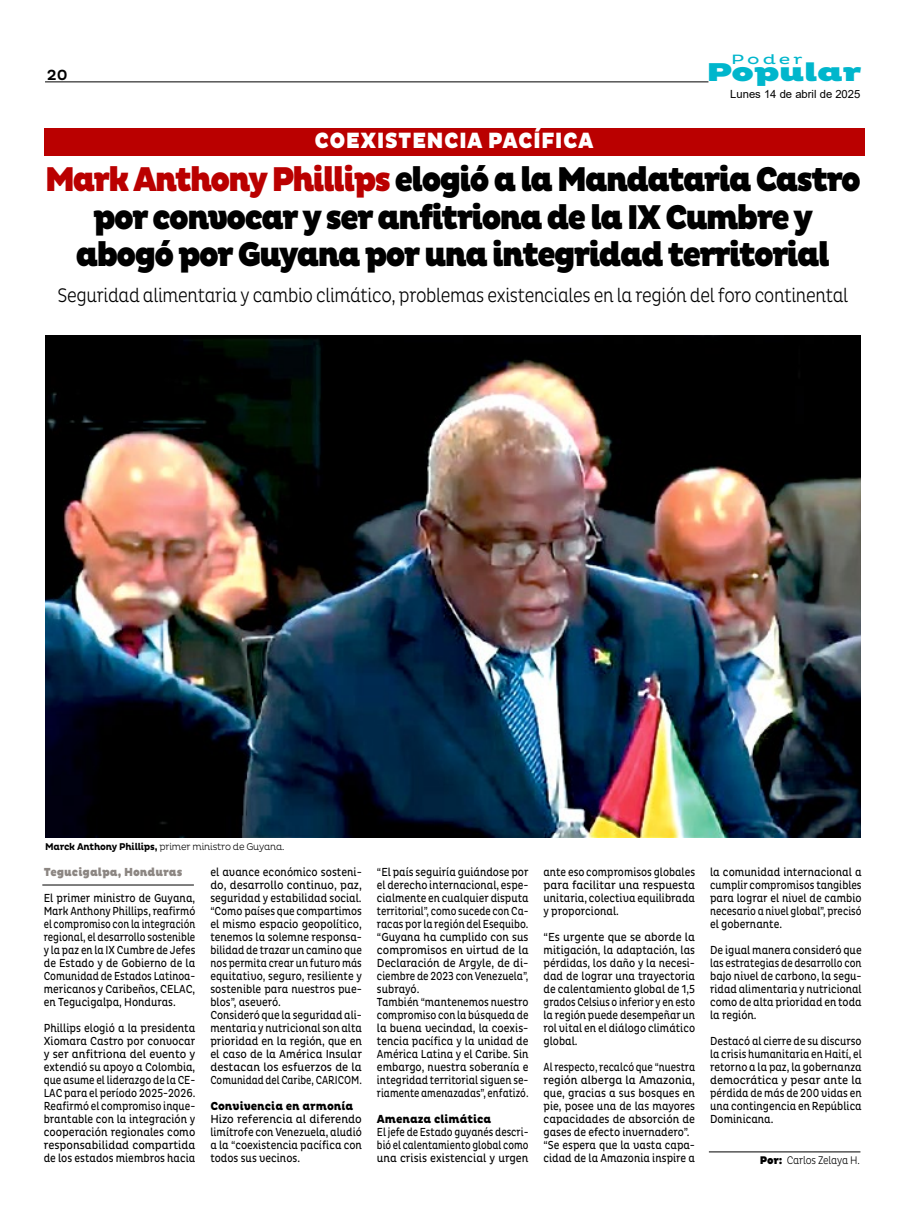
<style>
.page{position:relative;width:908px;height:1215px;background:#fff}
.page>*{position:absolute;margin:0;border:0;box-sizing:border-box;transform-origin:0 0}
.t1{font:900 35px/37.5px "Pluto";letter-spacing:-.07em;color:#000;text-align:center;scale:.9 1}
.t2{font:900 26.25px "Pluto";letter-spacing:-.03em;color:#00b6cc;scale:1.37 1}
.t3{font:900 22.5px "Pluto";letter-spacing:.015em;color:#fff;scale:.9 1}
.t4{font:300 20px "Pluto Cond";letter-spacing:-.02em;color:#000;scale:.9 1}
.t5{font:500 15px "Pluto";color:#000}
.t6{font:13.75px "Pluto";letter-spacing:.16em;color:#00b6cc;scale:1.37 1}
.t7{font:11.88px/13px "Pluto Cond";color:#000;text-align:justify;scale:.91 1}
.t8{font:11.88px/13px "Pluto Cond";color:#000;scale:.9 1}
.t9{font:11.88px/13px "Pluto Cond";color:#000;text-align:justify;scale:.85 1}
.t10{font:11.88px/13px "Pluto Cond";color:#000;text-align:justify;scale:.89 1}
.t11{font:11.88px/13px "Pluto Cond";color:#000;text-align:justify;scale:.95 1}
.t12{font:11.88px/13px "Pluto Cond";color:#000;text-align:justify}
.t13{font:800 11.88px "Pluto";color:#000;scale:.9 1}
.t14{font:900 11.88px "Pluto";color:#8c8682;scale:.9 1}
.t15{font:11.25px "Arial";color:#000}
.t16{font:300 11.25px "Pluto Cond";letter-spacing:-.01em;color:#000;scale:.9 1}
.t17{font:300 10px "Pluto";letter-spacing:-.02em;color:#000;scale:.9 1}
.s1{color:#ba0000}
.s2{font-weight:700}
.s3{font-family:"Pluto";font-weight:900}
</style>
<div class="page">
<hr style="left:45px;top:82px;width:663px;height:1px;background:#000">
<hr style="left:42px;top:885px;width:152px;height:1px;background:#000">
<hr style="left:708px;top:1152px;width:152px;height:1px;background:#000">
<div style="left:44px;top:128px;width:819px;height:28px;background:#ba0000"></div>
<img style="left:45px;top:336px;width:815px;height:502px">
<p class="t5" style="left:47px;top:66px;width:22px">20</p>
<h3 class="t3" style="left:314px;top:127px;width:311px">COEXISTENCIA PACÍFICA</h3>
<p class="t6" style="left:731px;top:51px;width:54px">Poder</p>
<h2 class="t2" style="left:706px;top:57px;width:115px">Popular</h2>
<p class="t15" style="left:730px;top:86px;width:132px">Lunes 14 de abril de 2025</p>
<h1 class="t1" style="left:45px;top:162px;width:908px"><span class="s1">Mark Anthony Phillips</span> elogió a la Mandataria Castro por convocar y ser anfitriona de la IX Cumbre y abogó por Guyana por una integridad territorial</h1>
<h3 class="t4" style="left:58px;top:283px;width:879px">Seguridad alimentaria y cambio climático, problemas existenciales en la región del foro continental</h3>
<p class="t17" style="left:45px;top:841px;width:267px"><span class="s2">Marck Anthony Phillips,</span> primer ministro de Guyana.</p>
<p class="t14" style="left:44px;top:865px;width:155px">Tegucigalpa, Honduras</p>
<p class="t7" style="left:44px;top:891px;width:168px">El primer ministro de Guyana, Mark Anthony Phillips, reafirmó el compromiso con la integración regional, el desarrollo sostenible y la paz en la IX Cumbre de Jefes de Estado y de Gobierno de la Comunidad de Estados Latinoa&shy;mericanos y Caribeños, CELAC, en Tegucigalpa, Honduras.</p>
<p class="t7" style="left:44px;top:1021px;width:168px">Phillips elogió a la presidenta Xiomara Castro por convocar y ser anfitriona del evento y extendió su apoyo a Colombia, que asume el liderazgo de la CE-LAC para el período 2025-2026.<br>Reafirmó el compromiso inque&shy;brantable con la integración y cooperación regionales como responsabilidad compartida de los estados miembros hacia</p>
<p class="t7" style="left:210px;top:865px;width:168px;text-align:left">el avance económico sosteni&shy;do, desarrollo continuo, paz, seguridad y estabilidad social. “Como países que compartimos el mismo espacio geopolítico, tenemos la solemne responsa&shy;bilidad de trazar un camino que nos permita crear un futuro más equitativo, seguro, resiliente y sostenible para nuestros pue&shy;blos”, aseveró.<br>Consideró que la seguridad ali&shy;mentaria y nutricional son alta prioridad en la región, que en el caso de la América Insular destacan los esfuerzos de la<br>Comunidad del Caribe, CARICOM.</p>
<p class="t13" style="left:210px;top:1099px;width:160px">Convivencia en armonía</p>
<p class="t12" style="left:210px;top:1112px;width:153px">Hizo referencia al diferendo limítrofe con Venezuela, aludió a la “coexistencia pacífica con todos sus vecinos.</p>
<p class="t8" style="left:377px;top:865px;width:170px">“El país seguiría guiándose por el derecho internacional, espe&shy;cialmente en cualquier disputa territorial”, como sucede con Ca&shy;racas por la región del Esequibo. “Guyana ha cumplido con sus compromisos en virtud de la<br>Declaración de Argyle, de di&shy;ciembre de 2023 con Venezuela”, subrayó.<br>También “mantenemos nuestro compromiso con la búsqueda de la buena vecindad, la coexis&shy;tencia pacífica y la unidad de<br>América Latina y el Caribe. Sin embargo, nuestra soberanía e integridad territorial siguen se&shy;riamente amenazadas”, enfatizó.</p>
<p class="t13" style="left:377px;top:1112px;width:129px">Amenaza climática</p>
<p class="t9" style="left:377px;top:1125px;width:180px">El jefe de Estado guyanés descri&shy;bió el calentamiento global como una crisis existencial y urgen</p>
<p class="t10" style="left:543px;top:865px;width:172px">ante eso compromisos globales para facilitar una respuesta unitaria, colectiva equilibrada y proporcional.</p>
<p class="t11" style="left:543px;top:930px;width:161px">“Es urgente que se aborde la mitigación, la adaptación, las pérdidas, los daño y la necesi&shy;dad de lograr una trayectoria de calentamiento global de 1,5 grados Celsius o inferior y en esto la región puede desempeñar un rol vital en el diálogo climático global.</p>
<p class="t9" style="left:543px;top:1060px;width:180px;text-align:left">Al respecto, recalcó que “nuestra región alberga la Amazonia, que, gracias a sus bosques en pie, posee una de las mayores capacidades de absorción de gases de efecto invernadero”. “Se espera que la vasta capa&shy;cidad de la Amazonia inspire a</p>
<p class="t7" style="left:710px;top:865px;width:168px">la comunidad internacional a cumplir compromisos tangibles para lograr el nivel de cambio necesario a nivel global”, precisó el gobernante.</p>
<p class="t8" style="left:710px;top:943px;width:170px;text-align:justify">De igual manera consideró que las estrategias de desarrollo con bajo nivel de carbono, la segu&shy;ridad alimentaria y nutricional como de alta prioridad en toda la región.</p>
<p class="t10" style="left:710px;top:1034px;width:172px">Destacó al cierre de su discurso la crisis humanitaria en Haití, el retorno a la paz, la gobernanza democrática y pesar ante la pérdida de más de 200 vidas en una contingencia en República Dominicana.</p>
<p class="t16" style="left:759px;top:1154px;width:113px"><span class="s3">Por:</span> Carlos Zelaya H.</p>
</div>
